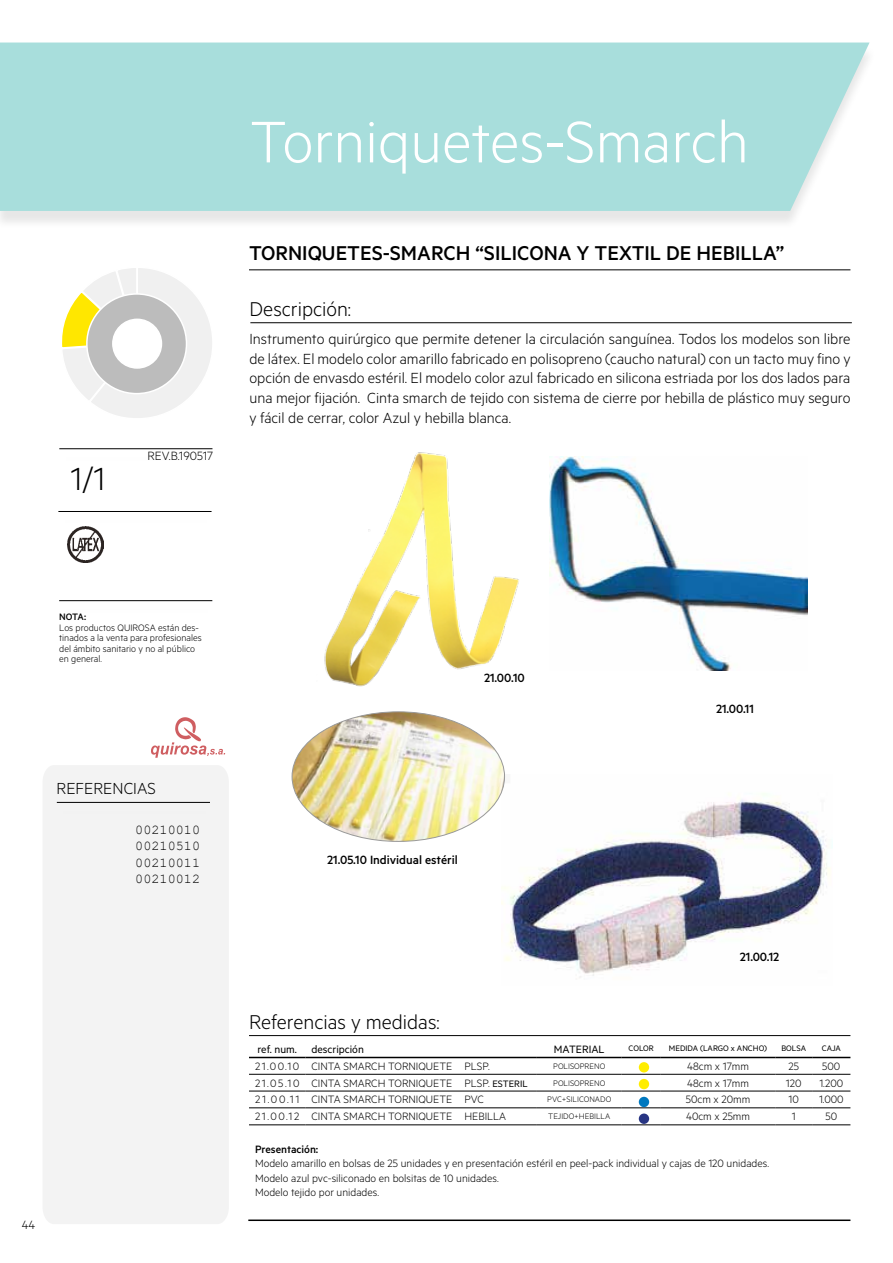
<style>
.page{position:relative;width:893px;height:1263px;background:#fff}
.page>*{position:absolute;margin:0;border:0;box-sizing:border-box;transform-origin:0 0}
.t1{font:300 66px "Metric";color:#fff}
.t2{font:300 36px "Metric";color:#000}
.t3{font:500 22.5px "Metric";color:#000}
.t4{font:300 22.5px "Metric";color:#000}
.t5{font:300 18px "Metric";color:#000}
.t6{font:300 16.5px/19.8px "Metric";color:#000;text-align:justify}
.t7{font:500 13.5px "Metric";color:#000}
.t8{font:13.5px/16.2px "Courier New";color:#000;text-align:justify}
.t9{font:300 13.5px "Metric";color:#000}
.t10{font:300 12px/14.4px "Metric";color:#000}
.t11{font:12px "Metric";color:#000}
.t12{font:500 12px "Metric";color:#000}
.t13{font:300 10.5px/10.5px "Metric";color:#000}
.t14{font:500 10.5px "Metric";color:#000}
.t15{font:300 9px "Metric";color:#000}
.t16{font:9px "Metric";color:#000}
.s1{font-weight:400;font-size:10.5px}
</style>
<div class="page">
<hr style="left:248px;top:1219px;width:602px;height:2px;background:#000">
<div style="left:43px;top:765px;width:186px;height:459px;background:#f3f3f3"></div>
<div style="left:51px;top:804px;width:165px;height:17px;background:#f3f3f3"></div>
<hr style="left:57px;top:802px;width:153px;height:1px;background:#000">
<hr style="left:58px;top:511px;width:154px;height:1px;background:#000">
<hr style="left:59px;top:600px;width:153px;height:1px;background:#000">
<hr style="left:59px;top:448px;width:153px;height:1px;background:#000">
<svg style="left:151px;top:717px;width:74px;height:41px"></svg>
<img style="left:502px;top:776px;width:331px;height:202px">
<div style="left:0;top:45px;width:877px;height:184px;background:#000;opacity:.1"></div>
<div style="left:0;top:43px;width:869px;height:168px;background:#a8dedc"></div>
<hr style="left:249px;top:270px;width:601px;height:1px;background:#000">
<hr style="left:250px;top:322px;width:602px;height:1px;background:#000">
<img style="left:68px;top:527px;width:36px;height:36px">
<hr style="left:249px;top:1035px;width:601px;height:1px;background:#000">
<hr style="left:249px;top:1057px;width:56px;height:1px;background:#000">
<hr style="left:305px;top:1057px;width:232px;height:1px;background:#000">
<hr style="left:537px;top:1057px;width:85px;height:1px;background:#000">
<hr style="left:622px;top:1057px;width:39px;height:1px;background:#000">
<hr style="left:661px;top:1057px;width:114px;height:1px;background:#000">
<hr style="left:775px;top:1057px;width:37px;height:1px;background:#000">
<hr style="left:812px;top:1057px;width:38px;height:1px;background:#000">
<hr style="left:249px;top:1074px;width:56px;height:1px;background:#000">
<hr style="left:305px;top:1074px;width:232px;height:1px;background:#000">
<hr style="left:537px;top:1074px;width:85px;height:1px;background:#000">
<hr style="left:622px;top:1074px;width:39px;height:1px;background:#000">
<hr style="left:661px;top:1074px;width:114px;height:1px;background:#000">
<hr style="left:775px;top:1074px;width:37px;height:1px;background:#000">
<hr style="left:812px;top:1074px;width:38px;height:1px;background:#000">
<hr style="left:249px;top:1091px;width:56px;height:1px;background:#000">
<hr style="left:305px;top:1091px;width:232px;height:1px;background:#000">
<hr style="left:537px;top:1091px;width:85px;height:1px;background:#000">
<hr style="left:622px;top:1091px;width:39px;height:1px;background:#000">
<hr style="left:661px;top:1091px;width:114px;height:1px;background:#000">
<hr style="left:775px;top:1091px;width:37px;height:1px;background:#000">
<hr style="left:812px;top:1091px;width:38px;height:1px;background:#000">
<hr style="left:249px;top:1107px;width:56px;height:1px;background:#000">
<hr style="left:305px;top:1107px;width:232px;height:1px;background:#000">
<hr style="left:537px;top:1107px;width:85px;height:1px;background:#000">
<hr style="left:622px;top:1107px;width:39px;height:1px;background:#000">
<hr style="left:661px;top:1107px;width:114px;height:1px;background:#000">
<hr style="left:775px;top:1107px;width:37px;height:1px;background:#000">
<hr style="left:812px;top:1107px;width:38px;height:1px;background:#000">
<hr style="left:249px;top:1124px;width:56px;height:1px;background:#000">
<hr style="left:305px;top:1124px;width:232px;height:1px;background:#000">
<hr style="left:537px;top:1124px;width:85px;height:1px;background:#000">
<hr style="left:622px;top:1124px;width:39px;height:1px;background:#000">
<hr style="left:661px;top:1124px;width:114px;height:1px;background:#000">
<hr style="left:775px;top:1124px;width:37px;height:1px;background:#000">
<hr style="left:812px;top:1124px;width:38px;height:1px;background:#000">
<img style="left:550px;top:456px;width:257px;height:215px">
<svg style="left:62px;top:268px;width:150px;height:150px"></svg>
<div style="left:87px;top:294px;width:99px;height:100px;background:#bcbcbc;border-radius:50%"></div>
<div style="left:86px;top:293px;width:101px;height:101px;border:2px solid #fff;border-radius:50%"></div>
<div style="left:113px;top:319px;width:48px;height:49px;background:#fff;border-radius:50%"></div>
<div style="left:112px;top:319px;width:50px;height:50px;border:2px solid #fff;border-radius:50%"></div>
<div style="left:639px;top:1062px;width:10px;height:10px;background:#ffed00;border-radius:50%"></div>
<div style="left:639px;top:1079px;width:10px;height:10px;background:#ffed00;border-radius:50%"></div>
<img style="left:324px;top:452px;width:195px;height:235px">
<img style="left:292px;top:712px;width:212px;height:129px">
<div style="left:639px;top:1097px;width:10px;height:10px;background:#0078bf;border-radius:50%"></div>
<div style="left:639px;top:1113px;width:10px;height:11px;background:#283583;border-radius:50%"></div>
<h2 class="t2" style="left:71px;top:458px;width:36px">1/1</h2>
<p class="t9" style="left:148px;top:448px;width:67px">REV.B.190517</p>
<h1 class="t1" style="left:250px;top:103px;width:500px">Torniquetes-Smarch</h1>
<h3 class="t3" style="left:249px;top:239px;width:537px">TORNIQUETES-SMARCH “SILICONA Y TEXTIL DE HEBILLA”</h3>
<h3 class="t4" style="left:250px;top:296px;width:103px">Descripción:</h3>
<p class="t6" style="left:249px;top:328px;width:602px">Instrumento quirúrgico que permite detener la circulación sanguínea. Todos los modelos son libre de látex. El modelo color amarillo fabricado en polisopreno (caucho natural) con un tacto muy fino y opción de envasdo estéril. El modelo color azul fabricado en silicona estriada por los dos lados para una mejor fijación. Cinta smarch de tejido con sistema de cierre por hebilla de plástico muy seguro y fácil de cerrar, color Azul y hebilla blanca.</p>
<p class="t14" style="left:59px;top:611px;width:28px">NOTA:</p>
<p class="t13" style="left:59px;top:622px;width:144px">Los productos QUIROSA están des&shy;tinados a la venta para profesionales del ámbito sanitario y no al público en general.</p>
<p class="t5" style="left:56px;top:778px;width:101px">REFERENCIAS</p>
<p class="t8" style="left:135px;top:821px;width:66px">00210010<br>00210510<br>00210011<br>00210012</p>
<p class="t9" style="left:22px;top:1217px;width:15px">44</p>
<p class="t7" style="left:484px;top:670px;width:42px">21.00.10</p>
<p class="t7" style="left:327px;top:852px;width:132px">21.05.10 Individual estéril</p>
<p class="t7" style="left:716px;top:701px;width:39px">21.00.11</p>
<p class="t7" style="left:740px;top:949px;width:41px">21.00.12</p>
<h3 class="t4" style="left:249px;top:1008px;width:192px">Referencias y medidas:</h3>
<p class="t11" style="left:258px;top:1042px;width:108px">ref. num. descripción</p>
<p class="t11" style="left:554px;top:1042px;width:52px">MATERIAL</p>
<p class="t16" style="left:629px;top:1042px;width:27px">COLOR</p>
<p class="t16" style="left:669px;top:1042px;width:100px">MEDIDA (LARGO x ANCHO)</p>
<p class="t16" style="left:781px;top:1042px;width:26px">BOLSA</p>
<p class="t16" style="left:822px;top:1042px;width:20px">CAJA</p>
<p class="t10" style="left:255px;top:1058px;width:236px">21.00.10 CINTA SMARCH TORNIQUETE PLSP.</p>
<p class="t15" style="left:553px;top:1061px;width:53px">POLISOPRENO</p>
<p class="t10" style="left:687px;top:1058px;width:64px">48cm x 17mm</p>
<p class="t10" style="left:788px;top:1058px;width:12px">25</p>
<p class="t10" style="left:822px;top:1058px;width:20px">500</p>
<p class="t10" style="left:255px;top:1075px;width:274px">21.05.10 CINTA SMARCH TORNIQUETE PLSP. <span class="s1">ESTERIL</span></p>
<p class="t15" style="left:553px;top:1077px;width:53px">POLISOPRENO</p>
<p class="t10" style="left:687px;top:1075px;width:64px">48cm x 17mm</p>
<p class="t10" style="left:786px;top:1075px;width:17px">120</p>
<p class="t10" style="left:819px;top:1075px;width:25px">1.200</p>
<p class="t10" style="left:255px;top:1092px;width:230px">21.00.11 CINTA SMARCH TORNIQUETE PVC</p>
<p class="t15" style="left:547px;top:1094px;width:65px">PVC+SILICONADO</p>
<p class="t10" style="left:686px;top:1092px;width:66px">50cm x 20mm</p>
<p class="t10" style="left:788px;top:1092px;width:12px">10</p>
<p class="t10" style="left:819px;top:1092px;width:26px">1.000</p>
<p class="t10" style="left:255px;top:1109px;width:253px">21.00.12 CINTA SMARCH TORNIQUETE HEBILLA</p>
<p class="t15" style="left:548px;top:1111px;width:63px">TEJIDO+HEBILLA</p>
<p class="t10" style="left:686px;top:1109px;width:66px">40cm x 25mm</p>
<p class="t10" style="left:792px;top:1109px;width:5px">1</p>
<p class="t10" style="left:825px;top:1109px;width:13px">50</p>
<p class="t12" style="left:255px;top:1142px;width:65px">Presentación:</p>
<p class="t10" style="left:255px;top:1156px;width:516px">Modelo amarillo en bolsas de 25 unidades y en presentación estéril en peel-pack individual y cajas de 120 unidades.<br>Modelo azul pvc-siliconado en bolsitas de 10 unidades.<br>Modelo tejido por unidades.</p>
</div>
